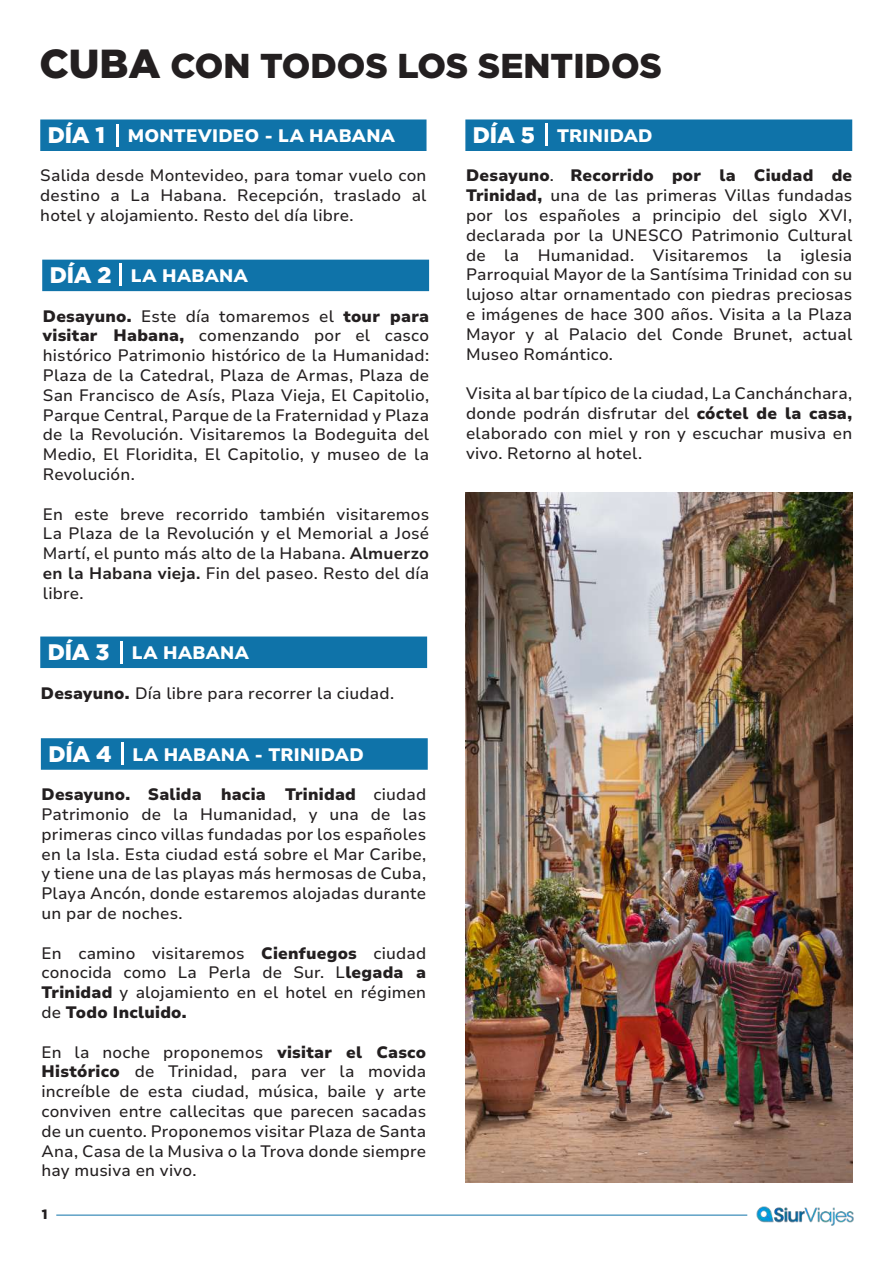
<style>
.page{position:relative;width:893px;height:1263px;background:#fff}
.page>*{position:absolute;margin:0;border:0;box-sizing:border-box;transform-origin:0 0}
.t1{font:900 34.5px "Gotham";color:#231f20}
.t2{font:900 22.5px "Gotham";color:#fff}
.t3{font:900 18px "Nunito Sans 10 pt";letter-spacing:.025em;color:#fff}
.t4{font:500 16.5px/19.8px "Nunito Sans 10 pt";letter-spacing:.015em;color:#231f20;text-align:justify}
.t5{font:900 13.5px "Gotham";color:#231f20}
.s1{font-size:40.5px}
.s2{font-family:"Gotham";font-size:22.5px}
.s3{font-weight:900}
.s4{font-weight:700}
</style>
<div class="page">
<img style="left:756px;top:1207px;width:97px;height:19px">
<hr style="left:56px;top:1215px;width:691px;height:1px;background:#0f73a9">
<div style="left:40px;top:119px;width:386px;height:32px;background:#0f73a9;border:2px solid #0f73a9"></div>
<hr style="left:116px;top:124px;width:3px;height:22px;background:#fff">
<img style="left:465px;top:493px;width:387px;height:689px">
<div style="left:42px;top:260px;width:387px;height:31px;background:#0f73a9"></div>
<hr style="left:119px;top:264px;width:3px;height:22px;background:#fff">
<div style="left:41px;top:738px;width:387px;height:32px;background:#0f73a9;border:2px solid #0f73a9"></div>
<hr style="left:121px;top:742px;width:3px;height:23px;background:#fff">
<div style="left:465px;top:119px;width:387px;height:32px;background:#0f73a9;border:2px solid #0f73a9"></div>
<hr style="left:545px;top:124px;width:3px;height:22px;background:#fff">
<div style="left:40px;top:636px;width:387px;height:32px;background:#0f73a9;border:2px solid #0f73a9"></div>
<hr style="left:120px;top:641px;width:3px;height:22px;background:#fff">
<h1 class="t1" style="left:39px;top:46px;width:624px"><span class="s1">CUBA</span> CON TODOS LOS SENTIDOS</h1>
<h2 class="t2" style="left:48px;top:122px;width:59px">DÍA 1</h2>
<p class="t4" style="left:40px;top:165px;width:388px">Salida desde Montevideo, para tomar vuelo con destino a La Habana. Recepción, traslado al hotel y alojamiento. Resto del día libre.</p>
<p class="t3" style="left:128px;top:123px;width:269px">MONTEVIDEO - LA HABANA</p>
<p class="t3" style="left:50px;top:263px;width:200px"><span class="s2">DÍA 2</span> LA HABANA</p>
<p class="t4" style="left:43px;top:305px;width:388px"><span class="s3">Desayuno.</span> Este día tomaremos el <span class="s3">tour para visitar Habana,</span> comenzando por el casco histórico Patrimonio histórico de la Humanidad:<br>Plaza de la Catedral, Plaza de Armas, Plaza de San Francisco de Asís, Plaza Vieja, El Capitolio, Parque Central, Parque de la Fraternidad y Plaza de la Revolución. Visitaremos la Bodeguita del Medio, El Floridita, El Capitolio, y museo de la Revolución.</p>
<p class="t4" style="left:43px;top:503px;width:388px">En este breve recorrido también visitaremos La Plaza de la Revolución y el Memorial a José Martí, el punto más alto de la Habana. <span class="s4">Almuerzo en la Habana vieja.</span> Fin del paseo. Resto del día libre.</p>
<p class="t3" style="left:48px;top:640px;width:203px"><span class="s2">DÍA 3</span> LA HABANA</p>
<p class="t4" style="left:41px;top:682px;width:355px"><span class="s3">Desayuno.</span> Día libre para recorrer la ciudad.</p>
<p class="t3" style="left:48px;top:742px;width:317px"><span class="s2">DÍA 4</span> LA HABANA - TRINIDAD</p>
<p class="t4" style="left:41px;top:784px;width:386px"><span class="s3">Desayuno. Salida hacia Trinidad</span> ciudad Patrimonio de la Humanidad, y una de las primeras cinco villas fundadas por los españoles en la Isla. Esta ciudad está sobre el Mar Caribe, y tiene una de las playas más hermosas de Cuba, Playa Ancón, donde estaremos alojadas durante un par de noches.</p>
<p class="t4" style="left:41px;top:942px;width:386px">En camino visitaremos <span class="s3">Cienfuegos</span> ciudad conocida como La Perla de Sur. L<span class="s3">legada a Trinidad</span> y alojamiento en el hotel en régimen de <span class="s3">Todo Incluido.</span></p>
<p class="t4" style="left:41px;top:1041px;width:386px">En la noche proponemos <span class="s3">visitar el Casco Histórico</span> de Trinidad, para ver la movida increíble de esta ciudad, música, baile y arte conviven entre callecitas que parecen sacadas de un cuento. Proponemos visitar Plaza de Santa Ana, Casa de la Musiva o la Trova donde siempre hay musiva en vivo.</p>
<p class="t5" style="left:42px;top:1206px;width:7px">1</p>
<p class="t3" style="left:473px;top:123px;width:181px"><span class="s2">DÍA 5</span> TRINIDAD</p>
<p class="t4" style="left:466px;top:165px;width:388px"><span class="s3">Desayuno</span>. <span class="s3">Recorrido por la Ciudad de Trinidad,</span> una de las primeras Villas fundadas por los españoles a principio del siglo XVI, declarada por la UNESCO Patrimonio Cultural de la Humanidad. Visitaremos la iglesia Parroquial Mayor de la Santísima Trinidad con su lujoso altar ornamentado con piedras preciosas e imágenes de hace 300 años. Visita a la Plaza Mayor y al Palacio del Conde Brunet, actual Museo Romántico.</p>
<p class="t4" style="left:466px;top:383px;width:388px">Visita al bar típico de la ciudad, La Canchánchara, donde podrán disfrutar del <span class="s3">cóctel de la casa, </span>elaborado con miel y ron y escuchar musiva en vivo. Retorno al hotel.</p>
</div>
